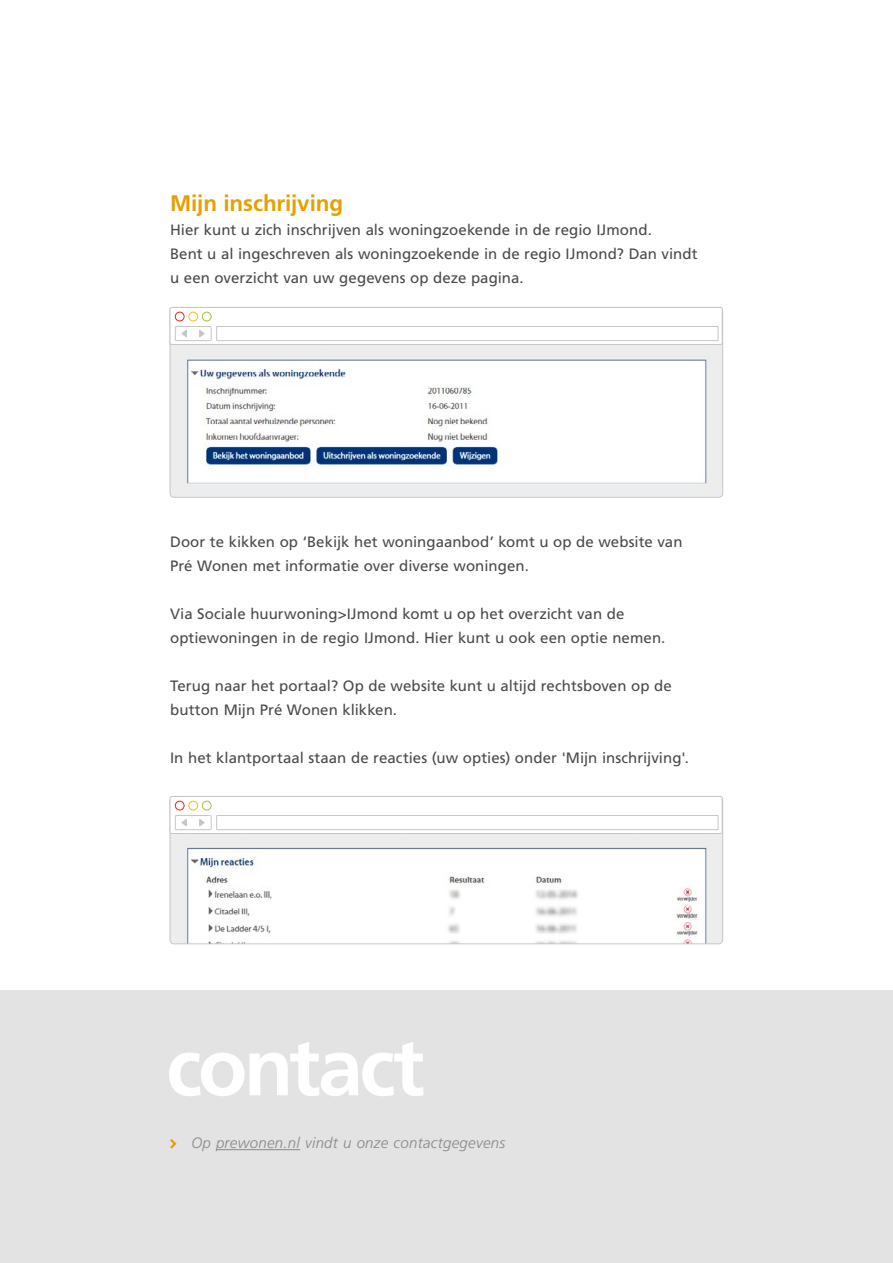
<style>
.page{position:relative;width:893px;height:1263px;background:#fff}
.page>*{position:absolute;margin:0;border:0;box-sizing:border-box;transform-origin:0 0}
.t1{font:700 81px "Frutiger LT Std";letter-spacing:-.045em;color:#fff}
.t2{font:700 22.5px "Frutiger LT Std";letter-spacing:-.01em;color:#e5a100}
.t3{font:15px/24px "Frutiger LT Std";letter-spacing:.005em;color:#4a4a49}
.t4{font:italic 300 15px "Frutiger LT Std";letter-spacing:.02em;color:#878787}
</style>
<div class="page">
<img style="left:170px;top:307px;width:553px;height:190px">
<div style="left:170px;top:307px;width:552px;height:37px;background:#fff;border-radius:2px"></div>
<div style="left:170px;top:307px;width:552px;height:38px;border:1px solid #c6c6c6;border-radius:2px"></div>
<div style="left:175px;top:312px;width:9px;height:9px;border:1px solid #ff1a12;border-radius:50%"></div>
<div style="left:189px;top:312px;width:9px;height:9px;border:1px solid #edc212;border-radius:50%"></div>
<div style="left:202px;top:312px;width:9px;height:9px;border:1px solid #a3c240;border-radius:50%"></div>
<div style="left:216px;top:326px;width:502px;height:15px;border:1px solid #c6c6c6"></div>
<div style="left:175px;top:326px;width:36px;height:15px;border:1px solid #c6c6c6"></div>
<svg style="left:199px;top:330px;width:6px;height:7px"></svg>
<svg style="left:181px;top:330px;width:6px;height:7px"></svg>
<img style="left:170px;top:796px;width:553px;height:148px">
<div style="left:170px;top:796px;width:552px;height:37px;background:#fff;border-radius:2px"></div>
<div style="left:170px;top:796px;width:552px;height:38px;border:1px solid #c6c6c6;border-radius:2px"></div>
<div style="left:175px;top:801px;width:9px;height:9px;border:1px solid #ff1a12;border-radius:50%"></div>
<div style="left:189px;top:801px;width:9px;height:9px;border:1px solid #edc212;border-radius:50%"></div>
<div style="left:202px;top:801px;width:9px;height:9px;border:1px solid #a3c240;border-radius:50%"></div>
<div style="left:216px;top:815px;width:502px;height:15px;border:1px solid #c6c6c6"></div>
<div style="left:175px;top:815px;width:36px;height:15px;border:1px solid #c6c6c6"></div>
<svg style="left:199px;top:819px;width:6px;height:7px"></svg>
<svg style="left:181px;top:819px;width:6px;height:7px"></svg>
<div style="left:0;top:991px;width:893px;height:272px;background:#e3e3e3"></div>
<hr style="left:216px;top:1149px;width:84px;height:1px;background:#878787">
<svg style="left:170px;top:1139px;width:7px;height:10px"></svg>
<h2 class="t2" style="left:170px;top:189px;width:175px">Mijn inschrijving</h2>
<p class="t3" style="left:170px;top:217px;width:529px">Hier kunt u zich inschrijven als woningzoekende in de regio IJmond.<br>Bent u al ingeschreven als woningzoekende in de regio IJmond? Dan vindt u een overzicht van uw gegevens op deze pagina.</p>
<p class="t3" style="left:170px;top:529px;width:514px">Door te kikken op ‘Bekijk het woningaanbod’ komt u op de website van<br>Pré Wonen met informatie over diverse woningen.</p>
<p class="t3" style="left:170px;top:601px;width:497px">Via Sociale huurwoning&gt;IJmond komt u op het overzicht van de optiewoningen in de regio IJmond. Hier kunt u ook een optie nemen.</p>
<p class="t3" style="left:170px;top:673px;width:503px">Terug naar het portaal? Op de website kunt u altijd rechtsboven op de button Mijn Pré Wonen klikken.</p>
<p class="t3" style="left:170px;top:745px;width:520px">In het klantportaal staan de reacties (uw opties) onder 'Mijn inschrijving'.</p>
<h1 class="t1" style="left:166px;top:1019px;width:260px">contact</h1>
<p class="t4" style="left:191px;top:1134px;width:315px">Op prewonen.nl vindt u onze contactgegevens</p>
</div>
